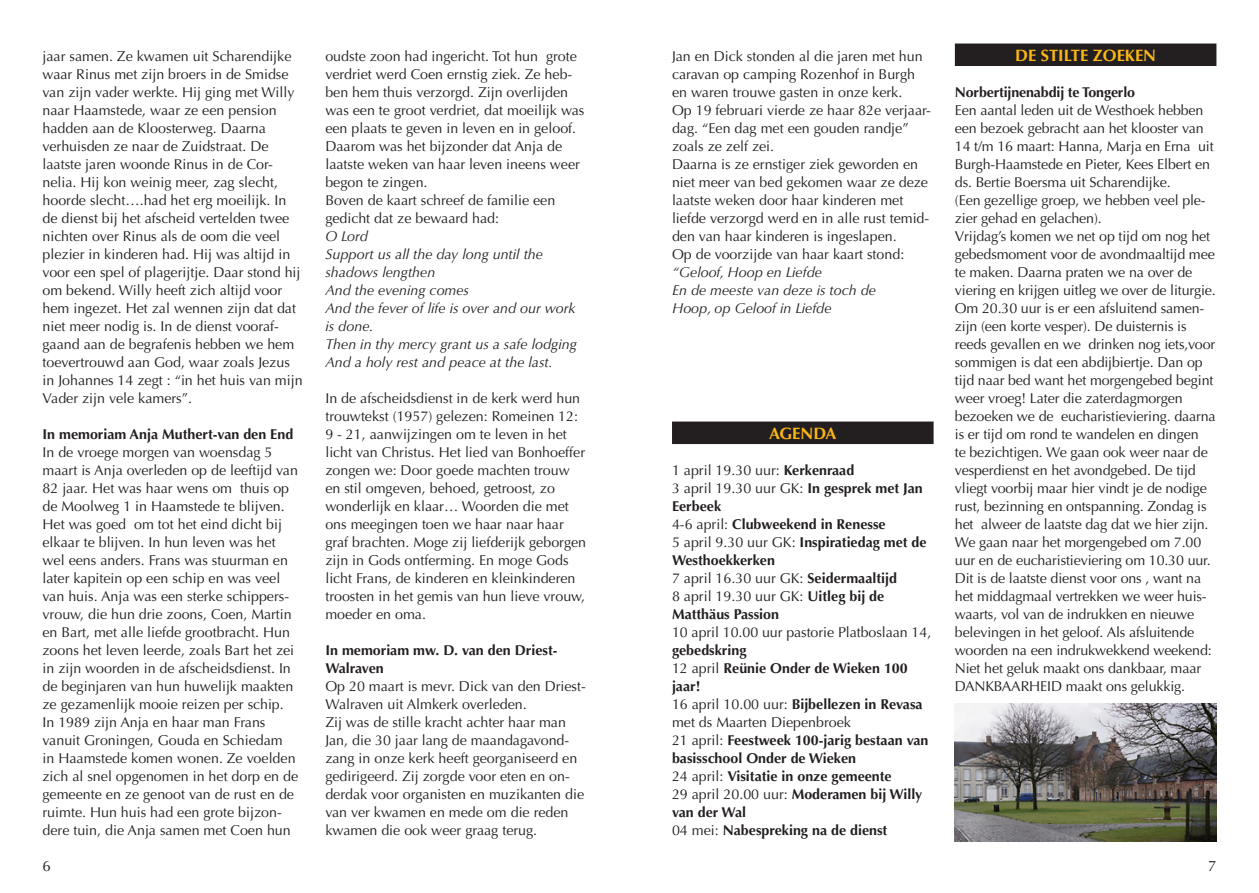
<style>
.page{position:relative;width:1259px;height:893px;background:#fff}
.page>*{position:absolute;margin:0;border:0;box-sizing:border-box;transform-origin:0 0}
.Kopjes{font:700 16.5px "Optima LT";color:#fcb814}
.t1{font:15px "Optima LT";color:#231f20}
.t2{font:14.25px/18px "Optima LT";color:#231f20}
.t3{font:700 14.25px/18px "Optima LT";color:#231f20}
.t4{font:italic 14.25px/18px "Optima LT";color:#231f20}
.s1{font-weight:700}
.s2{font-weight:400}
</style>
<div class="page">
<div style="left:672px;top:422px;width:261px;height:22px;background:#231f20"></div>
<div style="left:955px;top:44px;width:261px;height:22px;background:#231f20"></div>
<img style="left:955px;top:704px;width:261px;height:138px">
<p class="t2" style="left:43px;top:47px;width:262px">jaar samen. Ze kwamen uit Scharendijke waar Rinus met zijn broers in de Smidse van zijn vader werkte. Hij ging met Willy naar Haamstede, waar ze een pension hadden aan de Kloosterweg. Daarna verhuisden ze naar de Zuidstraat. De laatste jaren woonde Rinus in de Cor&shy;nelia. Hij kon weinig meer, zag slecht, hoorde slecht….had het erg moeilijk. In de dienst bij het afscheid vertelden twee nichten over Rinus als de oom die veel plezier in kinderen had. Hij was altijd in voor een spel of plagerijtje. Daar stond hij om bekend. Willy heeft zich altijd voor hem ingezet. Het zal wennen zijn dat dat niet meer nodig is. In de dienst vooraf&shy;gaand aan de begrafenis hebben we hem toevertrouwd aan God, waar zoals Jezus in Johannes 14 zegt : “in het huis van mijn Vader zijn vele kamers”.</p>
<p class="t3" style="left:43px;top:425px;width:252px">In memoriam Anja Muthert-van den End</p>
<p class="t2" style="left:43px;top:443px;width:257px">In de vroege morgen van woensdag 5 maart is Anja overleden op de leeftijd van 82 jaar. Het was haar wens om thuis op de Moolweg 1 in Haamstede te blijven.<br>Het was goed om tot het eind dicht bij elkaar te blijven. In hun leven was het wel eens anders. Frans was stuurman en later kapitein op een schip en was veel van huis. Anja was een sterke schippers&shy;vrouw, die hun drie zoons, Coen, Martin en Bart, met alle liefde grootbracht. Hun zoons het leven leerde, zoals Bart het zei in zijn woorden in de afscheidsdienst. In de beginjaren van hun huwelijk maakten ze gezamenlijk mooie reizen per schip.<br>In 1989 zijn Anja en haar man Frans vanuit Groningen, Gouda en Schiedam in Haamstede komen wonen. Ze voelden zich al snel opgenomen in het dorp en de gemeente en ze genoot van de rust en de ruimte. Hun huis had een grote bijzon&shy;dere tuin, die Anja samen met Coen hun</p>
<p class="t2" style="left:325px;top:47px;width:261px">oudste zoon had ingericht. Tot hun grote verdriet werd Coen ernstig ziek. Ze heb&shy;ben hem thuis verzorgd. Zijn overlijden was een te groot verdriet, dat moeilijk was een plaats te geven in leven en in geloof.<br>Daarom was het bijzonder dat Anja de laatste weken van haar leven ineens weer begon te zingen.</p>
<p class="t2" style="left:325px;top:191px;width:231px">Boven de kaart schreef de familie een gedicht dat ze bewaard had:</p>
<p class="t4" style="left:325px;top:227px;width:44px">O Lord</p>
<p class="t4" style="left:325px;top:245px;width:219px">Support us all the day long until the shadows lengthen</p>
<p class="t4" style="left:325px;top:281px;width:145px">And the evening comes</p>
<p class="t4" style="left:325px;top:299px;width:252px">And the fever of life is over and our work is done.</p>
<p class="t4" style="left:325px;top:335px;width:253px">Then in thy mercy grant us a safe lodging</p>
<p class="t4" style="left:325px;top:353px;width:229px">And a holy rest and peace at the last.</p>
<p class="t2" style="left:325px;top:389px;width:262px">In de afscheidsdienst in de kerk werd hun trouwtekst (1957) gelezen: Romeinen 12:<br>9 - 21, aanwijzingen om te leven in het licht van Christus. Het lied van Bonhoeffer zongen we: Door goede machten trouw en stil omgeven, behoed, getroost, zo wonderlijk en klaar… Woorden die met ons meegingen toen we haar naar haar graf brachten. Moge zij liefderijk geborgen zijn in Gods ontferming. En moge Gods licht Frans, de kinderen en kleinkinderen troosten in het gemis van hun lieve vrouw, moeder en oma.</p>
<p class="t3" style="left:325px;top:641px;width:234px">In memoriam mw. D. van den Driest-<br>Walraven</p>
<p class="t2" style="left:325px;top:677px;width:262px">Op 20 maart is mevr. Dick van den Driest-<br>Walraven uit Almkerk overleden.</p>
<p class="t2" style="left:325px;top:713px;width:260px">Zij was de stille kracht achter haar man Jan, die 30 jaar lang de maandagavond&shy;zang in onze kerk heeft georganiseerd en gedirigeerd. Zij zorgde voor eten en on&shy;derdak voor organisten en muzikanten die van ver kwamen en mede om die reden kwamen die ook weer graag terug.</p>
<p class="t2" style="left:672px;top:47px;width:252px">Jan en Dick stonden al die jaren met hun caravan op camping Rozenhof in Burgh en waren trouwe gasten in onze kerk.</p>
<p class="t2" style="left:672px;top:101px;width:260px">Op 19 februari vierde ze haar 82e verjaar&shy;dag. “Een dag met een gouden randje” zoals ze zelf zei.</p>
<p class="t2" style="left:672px;top:155px;width:259px">Daarna is ze ernstiger ziek geworden en niet meer van bed gekomen waar ze deze laatste weken door haar kinderen met liefde verzorgd werd en in alle rust temid&shy;den van haar kinderen is ingeslapen.</p>
<p class="t2" style="left:672px;top:245px;width:234px">Op de voorzijde van haar kaart stond:</p>
<p class="t4" style="left:672px;top:263px;width:151px">“Geloof, Hoop en Liefde</p>
<p class="t4" style="left:672px;top:281px;width:206px">En de meeste van deze is toch de</p>
<p class="t4" style="left:672px;top:299px;width:161px">Hoop, op Geloof in Liefde</p>
<p class="Kopjes" style="left:769px;top:423px;width:69px">AGENDA</p>
<p class="t2" style="left:672px;top:461px;width:184px">1 april 19.30 uur: <span class="s1">Kerkenraad</span></p>
<p class="t3" style="left:672px;top:479px;width:252px"><span class="s2">3 april 19.30 uur GK:</span> In gesprek met Jan<br>Eerbeek</p>
<p class="t3" style="left:672px;top:515px;width:215px"><span class="s2">4-6 april:</span> Clubweekend in Renesse</p>
<p class="t3" style="left:672px;top:533px;width:256px"><span class="s2">5 april 9.30 uur GK:</span> Inspiratiedag met de<br>Westhoekkerken</p>
<p class="t2" style="left:672px;top:569px;width:226px">7 april 16.30 uur GK: <span class="s1">Seidermaaltijd</span></p>
<p class="t2" style="left:672px;top:587px;width:214px">8 april 19.30 uur GK: <span class="s1">Uitleg bij de</span></p>
<p class="t3" style="left:672px;top:605px;width:109px">Matthäus Passion</p>
<p class="t2" style="left:672px;top:623px;width:261px">10 april 10.00 uur pastorie Platboslaan 14, <span class="s1">gebedskring</span></p>
<p class="t3" style="left:672px;top:659px;width:237px"><span class="s2">12 april</span> Reünie Onder de Wieken 100 jaar!</p>
<p class="t2" style="left:672px;top:695px;width:252px">16 april 10.00 uur: <span class="s1">Bijbellezen in Revasa </span>met ds Maarten Diepenbroek</p>
<p class="t3" style="left:672px;top:731px;width:258px"><span class="s2">21 april:</span> Feestweek 100-jarig bestaan van basisschool Onder de Wieken</p>
<p class="t3" style="left:672px;top:767px;width:221px"><span class="s2">24 april:</span> Visitatie in onze gemeente</p>
<p class="t3" style="left:672px;top:785px;width:252px"><span class="s2">29 april 20.00 uur:</span> Moderamen bij Willy van der Wal</p>
<p class="t3" style="left:672px;top:821px;width:217px"><span class="s2">04 mei:</span> Nabespreking na de dienst</p>
<p class="Kopjes" style="left:1015px;top:45px;width:142px">DE STILTE ZOEKEN</p>
<p class="t3" style="left:955px;top:83px;width:182px">Norbertijnenabdij te Tongerlo</p>
<p class="t2" style="left:955px;top:101px;width:260px">Een aantal leden uit de Westhoek hebben een bezoek gebracht aan het klooster van 14 t/m 16 maart: Hanna, Marja en Erna uit Burgh-Haamstede en Pieter, Kees Elbert en ds. Bertie Boersma uit Scharendijke.</p>
<p class="t2" style="left:955px;top:191px;width:252px">(Een gezellige groep, we hebben veel ple&shy;zier gehad en gelachen).</p>
<p class="t2" style="left:955px;top:227px;width:262px">Vrijdag’s komen we net op tijd om nog het gebedsmoment voor de avondmaaltijd mee te maken. Daarna praten we na over de viering en krijgen uitleg we over de liturgie.<br>Om 20.30 uur is er een afsluitend samen&shy;zijn (een korte vesper). De duisternis is reeds gevallen en we drinken nog iets,voor sommigen is dat een abdijbiertje. Dan op tijd naar bed want het morgengebed begint weer vroeg! Later die zaterdagmorgen bezoeken we de eucharistieviering. daarna is er tijd om rond te wandelen en dingen<br>te bezichtigen. We gaan ook weer naar de vesperdienst en het avondgebed. De tijd vliegt voorbij maar hier vindt je de nodige rust, bezinning en ontspanning. Zondag is het alweer de laatste dag dat we hier zijn.<br>We gaan naar het morgengebed om 7.00 uur en de eucharistieviering om 10.30 uur.<br>Dit is de laatste dienst voor ons , want na het middagmaal vertrekken we weer huis&shy;waarts, vol van de indrukken en nieuwe belevingen in het geloof. Als afsluitende woorden na een indrukwekkend weekend:</p>
<p class="t2" style="left:955px;top:659px;width:248px">Niet het geluk maakt ons dankbaar, maar<br>DANKBAARHEID maakt ons gelukkig.</p>
<p class="t1" style="left:43px;top:857px;width:10px">6</p>
<p class="t1" style="left:1208px;top:857px;width:10px">7</p>
</div>
